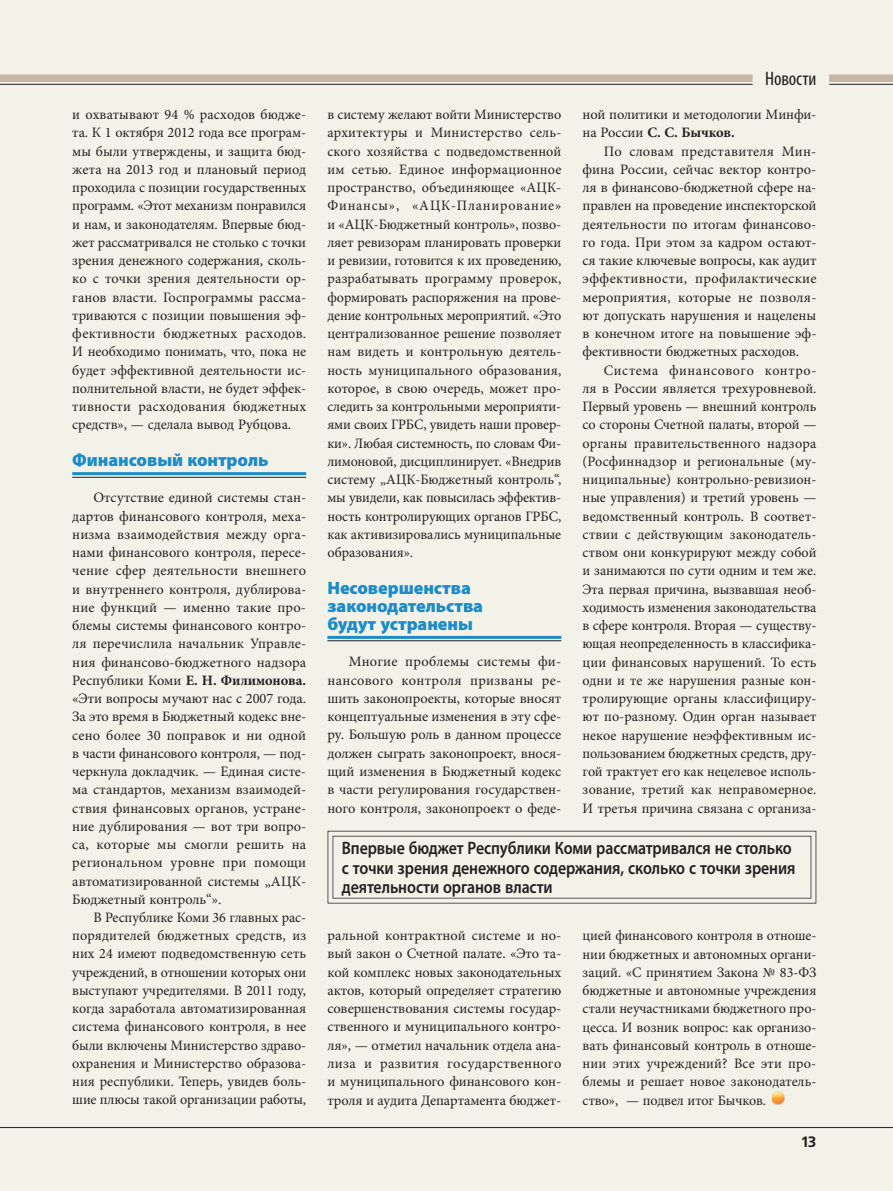
<style>
.page{position:relative;width:893px;height:1191px;background:#f2f2e8}
.page>*{position:absolute;margin:0;border:0;box-sizing:border-box;transform-origin:0 0}
.t1{font:condensed 19.5px "Myriad Pro";letter-spacing:-.005em;color:#231f20}
.t2{font:600 18px/19.5px "Myriad Pro";letter-spacing:-.005em;color:#231f20;scale:.88 1}
.t3{font:900 18px/18px "Myriad Pro";letter-spacing:-.005em;color:#1c8bc7}
.t4{font:700 15px "Free Set C";color:#231f20}
.t5{font:14.4px/18.3px "Minion Pro";letter-spacing:-.005em;color:#231f20;text-align:justify}
.s1{font-weight:700}
</style>
<div class="page">
<hr style="left:72px;top:477px;width:234px;height:1px;background:#231f20">
<hr style="left:72px;top:472px;width:234px;height:3px;background:#1c8bc7">
<hr style="left:327px;top:640px;width:234px;height:1px;background:#231f20">
<hr style="left:327px;top:636px;width:234px;height:3px;background:#1c8bc7">
<svg style="left:772px;top:1091px;width:13px;height:13px"></svg>
<svg style="left:327px;top:830px;width:490px;height:74px"></svg>
<div style="left:332px;top:835px;width:479px;height:63px;border:1px solid #57585a"></div>
<hr style="left:0;top:1127px;width:893px;height:1px;background:#231f20">
<div style="left:0;top:74px;width:753px;height:8px;background:#c8b6a6"></div>
<div style="left:829px;top:74px;width:64px;height:8px;background:#c8b6a6"></div>
<hr style="left:0;top:84px;width:753px;height:1px;background:#231f20">
<hr style="left:829px;top:84px;width:64px;height:1px;background:#231f20">
<p class="t5" style="left:72px;top:105px;width:235px">и охватывают 94 % расходов бюдже&shy;та. К 1 октября 2012 года все програм&shy;мы были утверждены, и защита бюд&shy;жета на 2013 год и плановый период проходила с позиции государственных программ. «Этот механизм понравился и нам, и законодателям. Впервые бюд&shy;жет рассматривался не столько с точки зрения денежного содержания, сколь&shy;ко с точки зрения деятельности ор&shy;ганов власти. Госпрограммы рассма&shy;триваются с позиции повышения эф&shy;фективности бюджетных расходов.<br>И необходимо понимать, что, пока не будет эффективной деятельности ис&shy;полнительной власти, не будет эффек&shy;тивности расходования бюджетных средств», — сделала вывод Рубцова.</p>
<p class="t3" style="left:72px;top:451px;width:198px">Финансовый контроль</p>
<p class="t5" style="left:72px;top:488px;width:235px;text-indent:21px">Отсутствие единой системы стан&shy;дартов финансового контроля, меха&shy;низма взаимодействия между орга&shy;нами финансового контроля, пересе&shy;чение сфер деятельности внешнего и внутреннего контроля, дублирова&shy;ние функций — именно такие про&shy;блемы системы финансового контро&shy;ля перечислила начальник Управле&shy;ния финансово-бюджетного надзора Республики Коми <span class="s1">Е. Н. Филимонова. </span>«Эти вопросы мучают нас с 2007 года.<br>За это время в Бюджетный кодекс вне&shy;сено более 30 поправок и ни одной в части финансового контроля, — под&shy;черкнула докладчик. — Единая систе&shy;ма стандартов, механизм взаимодей&shy;ствия финансовых органов, устране&shy;ние дублирования — вот три вопро&shy;са, которые мы смогли решить на региональном уровне при помощи автоматизированной системы „АЦК-Бюджетный контроль“».</p>
<p class="t5" style="left:72px;top:908px;width:235px;text-indent:21px">В Республике Коми 36 главных рас&shy;порядителей бюджетных средств, из них 24 имеют подведомственную сеть учреждений, в отношении которых они выступают учредителями. В 2011 году, когда заработала автоматизированная система финансового контроля, в нее были включены Министерство здраво&shy;охранения и Министерство образова&shy;ния республики. Теперь, увидев боль&shy;шие плюсы такой организации работы,</p>
<p class="t5" style="left:327px;top:105px;width:235px">в систему желают войти Министерство архитектуры и Министерство сель&shy;ского хозяйства с подведомственной им сетью. Единое информационное пространство, объединяющее «АЦК-Финансы», «АЦК-Планирование» и «АЦК-Бюджетный контроль», позво&shy;ляет ревизорам планировать проверки и ревизии, готовится к их проведению, разрабатывать программу проверок, формировать распоряжения на прове&shy;дение контрольных мероприятий. «Это централизованное решение позволяет нам видеть и контрольную деятель&shy;ность муниципального образования, которое, в свою очередь, может про&shy;следить за контрольными мероприяти&shy;ями своих ГРБС, увидеть наши провер&shy;ки». Любая системность, по словам Фи&shy;лимоновой, дисциплинирует. «Внедрив систему „АЦК-Бюджетный контроль“, мы увидели, как повысилась эффектив&shy;ность контролирующих органов ГРБС, как активизировались муниципальные образования».</p>
<p class="t3" style="left:327px;top:578px;width:157px">Несовершенства законодательства будут устранены</p>
<p class="t5" style="left:327px;top:653px;width:235px;text-indent:21px">Многие проблемы системы фи&shy;нансового контроля призваны ре&shy;шить законопроекты, которые вносят концептуальные изменения в эту сфе&shy;ру. Большую роль в данном процессе должен сыграть законопроект, внося&shy;щий изменения в Бюджетный кодекс в части регулирования государствен&shy;ного контроля, законопроект о феде-</p>
<h1 class="t1" style="left:765px;top:66px;width:53px">Новости</h1>
<p class="t5" style="left:583px;top:105px;width:235px">ной политики и методологии Минфи&shy;на России <span class="s1">С. С. Бычков.</span></p>
<p class="t5" style="left:583px;top:142px;width:235px;text-indent:21px">По словам представителя Мин&shy;фина России, сейчас вектор контро&shy;ля в финансово-бюджетной сфере на&shy;правлен на проведение инспекторской деятельности по итогам финансово&shy;го года. При этом за кадром остают&shy;ся такие ключевые вопросы, как аудит эффективности, профилактические мероприятия, которые не позволя&shy;ют допускать нарушения и нацелены в конечном итоге на повышение эф&shy;фективности бюджетных расходов.</p>
<p class="t5" style="left:583px;top:361px;width:235px;text-indent:21px">Система финансового контро&shy;ля в России является трехуровневой.<br>Первый уровень — внешний контроль со стороны Счетной палаты, второй — органы правительственного надзора (Росфиннадзор и региональные (му&shy;ниципальные) контрольно-ревизион&shy;ные управления) и третий уровень — ведомственный контроль. В соответ&shy;ствии с действующим законодатель&shy;ством они конкурируют между собой и занимаются по сути одним и тем же.<br>Эта первая причина, вызвавшая необ&shy;ходимость изменения законодательства в сфере контроля. Вторая — существу&shy;ющая неопределенность в классифика&shy;ции финансовых нарушений. То есть одни и те же нарушения разные кон&shy;тролирующие органы классифициру&shy;ют по-разному. Один орган называет некое нарушение неэффективным ис&shy;пользованием бюджетных средств, дру&shy;гой трактует его как нецелевое исполь&shy;зование, третий как неправомерное.<br>И третья причина связана с организа-</p>
<p class="t2" style="left:342px;top:838px;width:517px">Впервые бюджет Республики Коми рассматривался не столько с точки зрения денежного содержания, сколько с точки зрения деятельности органов власти</p>
<p class="t5" style="left:327px;top:926px;width:235px">ральной контрактной системе и но&shy;вый закон о Счетной палате. «Это та&shy;кой комплекс новых законодательных актов, который определяет стратегию совершенствования системы государ&shy;ственного и муниципального контро&shy;ля», — отметил начальник отдела ана&shy;лиза и развития государственного и муниципального финансового кон&shy;троля и аудита Департамента бюджет-</p>
<p class="t5" style="left:583px;top:926px;width:235px">цией финансового контроля в отноше&shy;нии бюджетных и автономных органи&shy;заций. «С принятием Закона № 83-ФЗ бюджетные и автономные учреждения стали неучастниками бюджетного про&shy;цесса. И возник вопрос: как организо&shy;вать финансовый контроль в отноше&shy;нии этих учреждений? Все эти про&shy;блемы и решает новое законодатель&shy;ство», — подвел итог Бычков.</p>
<p class="t4" style="left:801px;top:1133px;width:17px">13</p>
</div>
